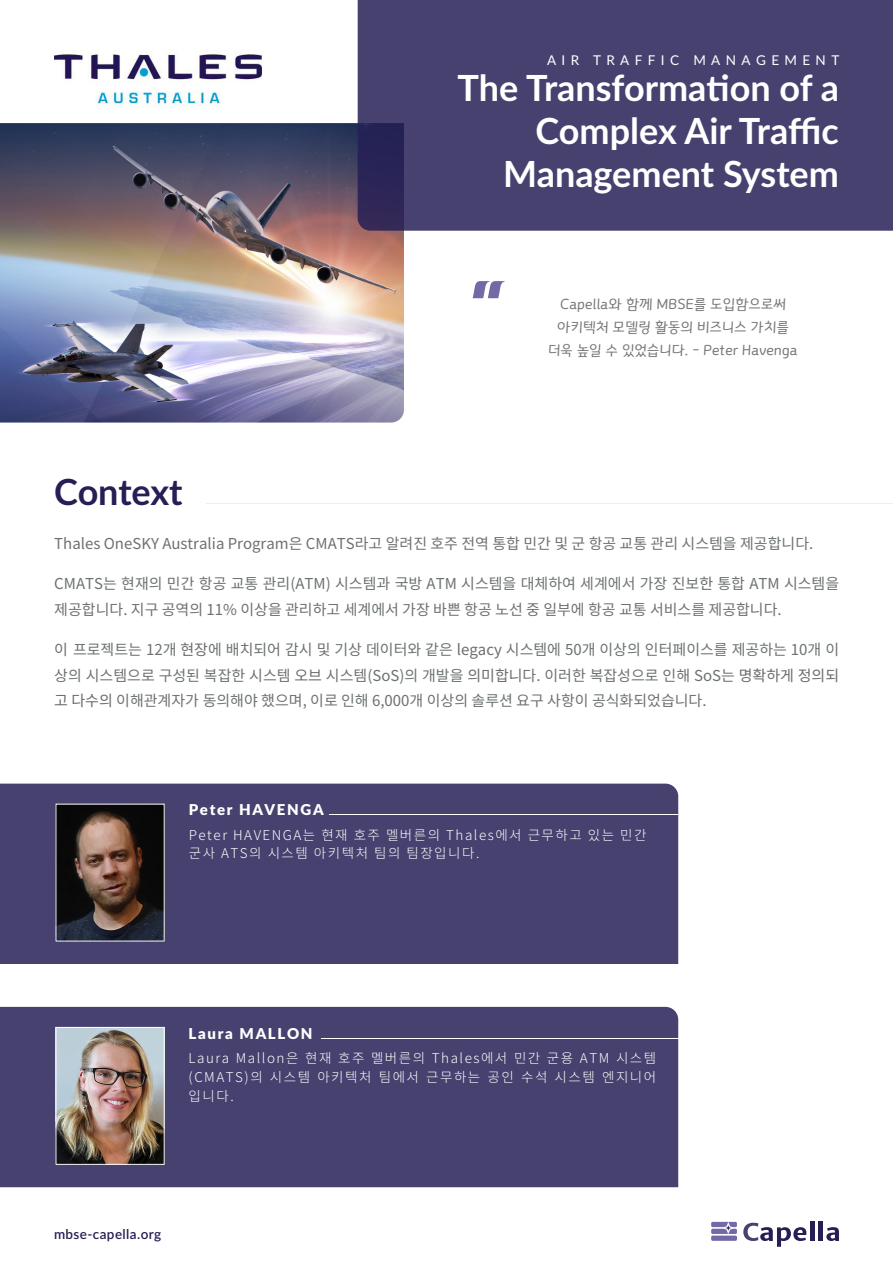
<style>
.page{position:relative;width:893px;height:1263px;background:#fff}
.page>*{position:absolute;margin:0;border:0;box-sizing:border-box;transform-origin:0 0}
.t1{font:700 36px/43.2px "Lato";color:#fff;text-align:right}
.t2{font:700 36px "Lato";letter-spacing:-.005em;color:#251f56}
.t3{font:15px/25.5px "Noto Sans KR";color:#6c7172}
.Testimony{font:15px/23.2px "Gyeonggi Title L";color:#787677;text-align:center}
.Profile_Section{font:900 15px "Lato";letter-spacing:.11em;color:#fff}
.Profile_Section-2{font:300 13.5px/18.9px "Noto Sans KR";letter-spacing:.11em;color:#fff}
.t4{font:13.5px "Lato";letter-spacing:.4em;color:#fff}
.Main_Paragraphe{font:600 13.5px "Lato";letter-spacing:.03em;color:#241e54}
.s1{color:#6b6d6e}
</style>
<div class="page">
<img style="left:0;top:123px;width:404px;height:300px">
<div style="left:358px;top:0;width:535px;height:231px;background:#46416f"></div>
<div style="left:711px;top:1235px;width:26px;height:6px;background:#726aa6"></div>
<svg style="left:743px;top:1223px;width:63px;height:24px"></svg>
<hr style="left:810px;top:1221px;width:4px;height:20px;background:#251f56">
<hr style="left:819px;top:1221px;width:4px;height:20px;background:#251f56">
<svg style="left:826px;top:1227px;width:13px;height:14px"></svg>
<svg style="left:711px;top:1222px;width:26px;height:12px"></svg>
<svg style="left:473px;top:281px;width:32px;height:17px"></svg>
<hr style="left:206px;top:503px;width:687px;height:1px;background:#f0edee">
<img style="left:54px;top:50px;width:207px;height:58px">
<div style="left:0;top:784px;width:678px;height:180px;background:#46416f"></div>
<img style="left:58px;top:806px;width:105px;height:133px">
<div style="left:0;top:1007px;width:678px;height:180px;background:#46416f"></div>
<img style="left:58px;top:1029px;width:105px;height:134px">
<div style="left:56px;top:1027px;width:109px;height:138px;border:1px solid #fff"></div>
<hr style="left:330px;top:815px;width:348px;height:1px;background:#fff">
<hr style="left:321px;top:1038px;width:357px;height:1px;background:#fff">
<p class="t4" style="left:547px;top:50px;width:294px">AIR TRAFFIC MANAGEMENT</p>
<p class="t1" style="left:458px;top:64px;width:383px">The Transformation of a<br>Complex Air Traffic<br>Management System</p>
<p class="Testimony" style="left:548px;top:293px;width:252px">Capella와 함께 MBSE를 도입함으로써 아키텍처 모델링 활동의 비즈니스 가치를 더욱 높일 수 있었습니다. - Peter Havenga</p>
<p class="t2" style="left:54px;top:465px;width:130px">Context</p>
<p class="t3" style="left:54px;top:531px;width:760px">Thales OneSKY Australia Program은 CMATS라고 알려진 호주 전역 통합 민간 및 군 항공 교통 관리 시스템을 제공합니다.</p>
<p class="t3" style="left:54px;top:571px;width:786px">CMATS는 현재의 민간 항공 교통 관리(ATM) 시스템과 국방 ATM 시스템을 대체하여 세계에서 가장 진보<span class="s1">한</span> 통합 ATM 시스템을 제공합니다. 지구 공역의 11% 이상을 관리하고 세계에서 가장 바쁜 항공 노선 중 일부에 항공 교통 서비스를 제공합니다.</p>
<p class="t3" style="left:54px;top:637px;width:786px;text-align:justify">이 프로젝트는 12개 <span class="s1">현장</span>에 배치되어 감시 및 기상 데이터와 같은 <span class="s1">legacy</span> 시스템에 50개 이상의 인터페이스를 제공하는 10개 이 상의 시스템으로 구성된 복잡한 시스템 <span class="s1">오브</span> 시스템(SoS)의 개발을 <span class="s1">의미합니</span>다. 이러한 복잡성으로 인해 SoS는 <span class="s1">명확하게 정의되 고 다수의</span> 이해관계자가 동의해야 했으며, 이로 인해 6,000개 이상의 솔루션 요구 사항이 공식화되었습니다.</p>
<p class="Profile_Section" style="left:189px;top:799px;width:136px">Peter HAVENGA</p>
<p class="Profile_Section-2" style="left:189px;top:825px;width:459px">Peter HAVENGA는 현재 호주 멜버른의 Thales에서 근무하고 있는 민간 군사 ATS의 시스템 아키텍처 팀의 팀장입니다.</p>
<p class="Profile_Section" style="left:189px;top:1022px;width:125px">Laura MALLON</p>
<p class="Profile_Section-2" style="left:189px;top:1048px;width:469px;text-align:justify">Laura Mallon은 현재 호주 멜버른의 Thales에서 민간 군용 ATM 시스템 (CMATS)의 시스템 아키텍처 팀에서 근무하는 공인 수석 시스템 엔지니어 입니다.</p>
<p class="Main_Paragraphe" style="left:54px;top:1224px;width:109px">mbse-capella.org</p>
</div>
